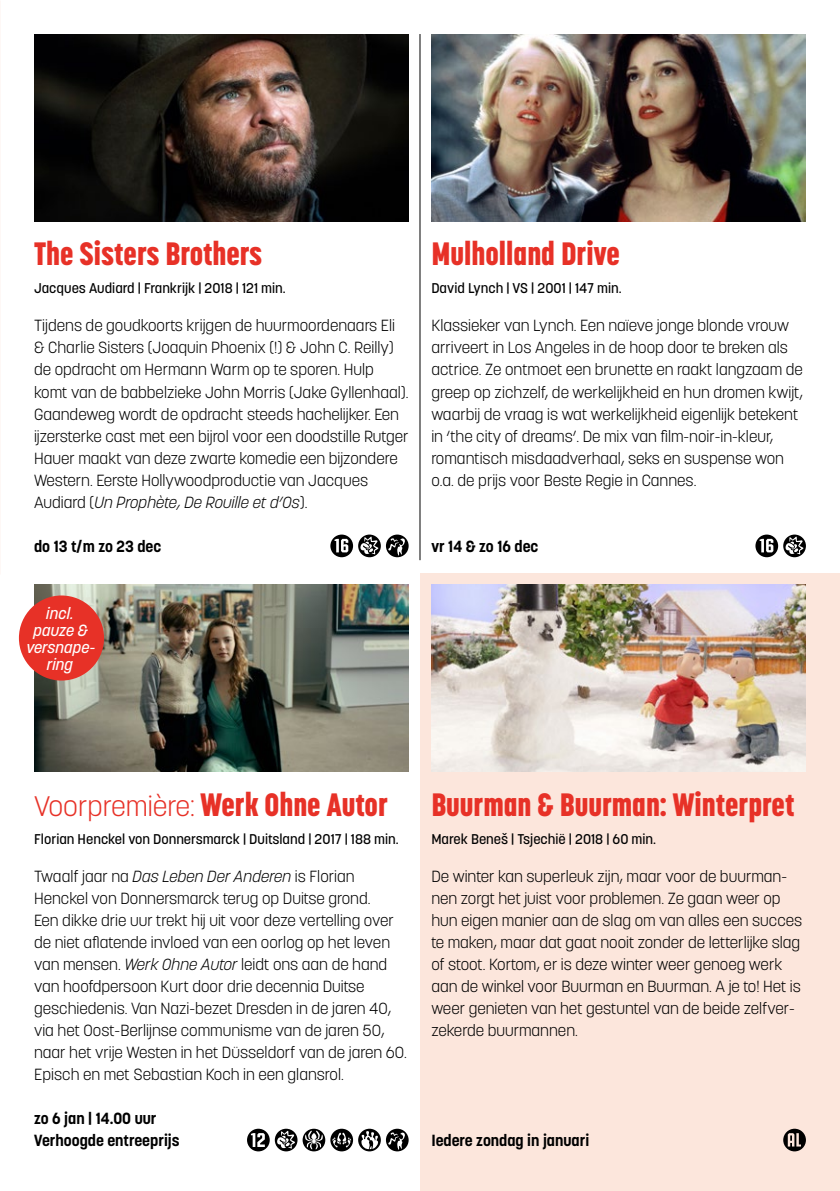
<style>
.page{position:relative;width:840px;height:1191px;background:#fff}
.page>*{position:absolute;margin:0;border:0;box-sizing:border-box;transform-origin:0 0}
.t1{font:800 32px "Korolev Condensed";color:#e73127}
.t2{font:300 28px "Korolev";color:#e73127}
.t3{font:300 16px/22px "Korolev";color:#000}
.t4{font:700 16px/22px "Korolev";color:#000}
.t5{font:italic 500 16px/17px "Korolev";color:#fff;text-align:center}
.t6{font:500 14px "Korolev";color:#000}
.s1{font-style:italic}
.s2{font-family:"Korolev Condensed";font-weight:800;font-size:32px}
</style>
<div class="page">
<hr style="left:419px;top:34px;width:1px;height:526px;background:#000">
<div style="left:420px;top:573px;width:419px;height:618px;background:#fce6dc"></div>
<img style="left:34px;top:584px;width:374px;height:187px">
<img style="left:431px;top:584px;width:374px;height:187px">
<img style="left:34px;top:34px;width:374px;height:187px">
<img style="left:431px;top:34px;width:374px;height:187px">
<svg style="left:783px;top:1128px;width:22px;height:23px"></svg>
<svg style="left:330px;top:534px;width:50px;height:23px"></svg>
<svg style="left:386px;top:534px;width:22px;height:23px"></svg>
<svg style="left:755px;top:534px;width:50px;height:23px"></svg>
<svg style="left:247px;top:1128px;width:22px;height:23px"></svg>
<svg style="left:386px;top:1128px;width:22px;height:23px"></svg>
<svg style="left:275px;top:1128px;width:105px;height:23px"></svg>
<div style="left:19px;top:595px;width:85px;height:85px;background:#e73127;border-radius:50%"></div>
<h1 class="t1" style="left:34px;top:235px;width:229px">The Sisters Brothers</h1>
<p class="t6" style="left:34px;top:280px;width:253px">Jacques Audiard | Frankrijk | 2018 | 121 min.</p>
<p class="t3" style="left:34px;top:315px;width:376px">Tijdens de goudkoorts krijgen de huurmoordenaars Eli &amp; Charlie Sisters (Joaquin Phoenix (!) &amp; John C. Reilly) de opdracht om Hermann Warm op te sporen. Hulp komt van de babbelzieke John Morris (Jake Gyllenhaal).<br>Gaandeweg wordt de opdracht steeds hachelijker. Een ijzersterke cast met een bijrol voor een doodstille Rutger Hauer maakt van deze zwarte komedie een bijzondere Western. Eerste Hollywoodproductie van Jacques Audiard (<span class="s1">Un Prophète, De Rouille et d’Os</span>).</p>
<p class="t4" style="left:34px;top:535px;width:129px">do 13 t/m zo 23 dec</p>
<p class="t5" style="left:26px;top:604px;width:71px">incl. pauze &amp; versnape&shy;ring</p>
<h1 class="t1" style="left:431px;top:235px;width:190px">Mulholland Drive</h1>
<p class="t6" style="left:431px;top:280px;width:192px">David Lynch | VS | 2001 | 147 min.</p>
<p class="t3" style="left:431px;top:315px;width:373px">Klassieker van Lynch. Een naïeve jonge blonde vrouw arriveert in Los Angeles in de hoop door te breken als actrice. Ze ontmoet een brunette en raakt langzaam de greep op zichzelf, de werkelijkheid en hun dromen kwijt, waarbij de vraag is wat werkelijkheid eigenlijk betekent in ‘the city of dreams’. De mix van film-noir-in-kleur, romantisch misdaadverhaal, seks en suspense won o.a. de prijs voor Beste Regie in Cannes.</p>
<p class="t4" style="left:431px;top:535px;width:109px">vr 14 &amp; zo 16 dec</p>
<h2 class="t2" style="left:34px;top:788px;width:355px">Voorpremière: <span class="s2">Werk Ohne Autor</span></h2>
<p class="t6" style="left:34px;top:830px;width:366px">Florian Henckel von Donnersmarck | Duitsland | 2017 | 188 min.</p>
<p class="t3" style="left:34px;top:865px;width:374px">Twaalf jaar na <span class="s1">Das Leben Der Anderen</span> is Florian Henckel von Donnersmarck terug op Duitse grond.<br>Een dikke drie uur trekt hij uit voor deze vertelling over de niet aflatende invloed van een oorlog op het leven van mensen. <span class="s1">Werk Ohne Autor</span> leidt ons aan de hand van hoofdpersoon Kurt door drie decennia Duitse geschiedenis. Van Nazi-bezet Dresden in de jaren 40, via het Oost-Berlijnse communisme van de jaren 50, naar het vrije Westen in het Düsseldorf van de jaren 60.<br>Episch en met Sebastian Koch in een glansrol.</p>
<p class="t4" style="left:34px;top:1107px;width:147px">zo 6 jan | 14.00 uur<br>Verhoogde entreeprijs</p>
<h1 class="t1" style="left:431px;top:785px;width:364px">Buurman &amp; Buurman: Winterpret</h1>
<p class="t6" style="left:431px;top:830px;width:226px">Marek Beneš | Tsjechië | 2018 | 60 min.</p>
<p class="t3" style="left:431px;top:865px;width:372px">De winter kan superleuk zijn, maar voor de buurman&shy;nen zorgt het juist voor problemen. Ze gaan weer op hun eigen manier aan de slag om van alles een succes te maken, maar dat gaat nooit zonder de letterlijke slag of stoot. Kortom, er is deze winter weer genoeg werk aan de winkel voor Buurman en Buurman. A je to! Het is weer genieten van het gestuntel van de beide zelfver&shy;zekerde buurmannen.</p>
<p class="t4" style="left:431px;top:1129px;width:159px">Iedere zondag in januari</p>
</div>
